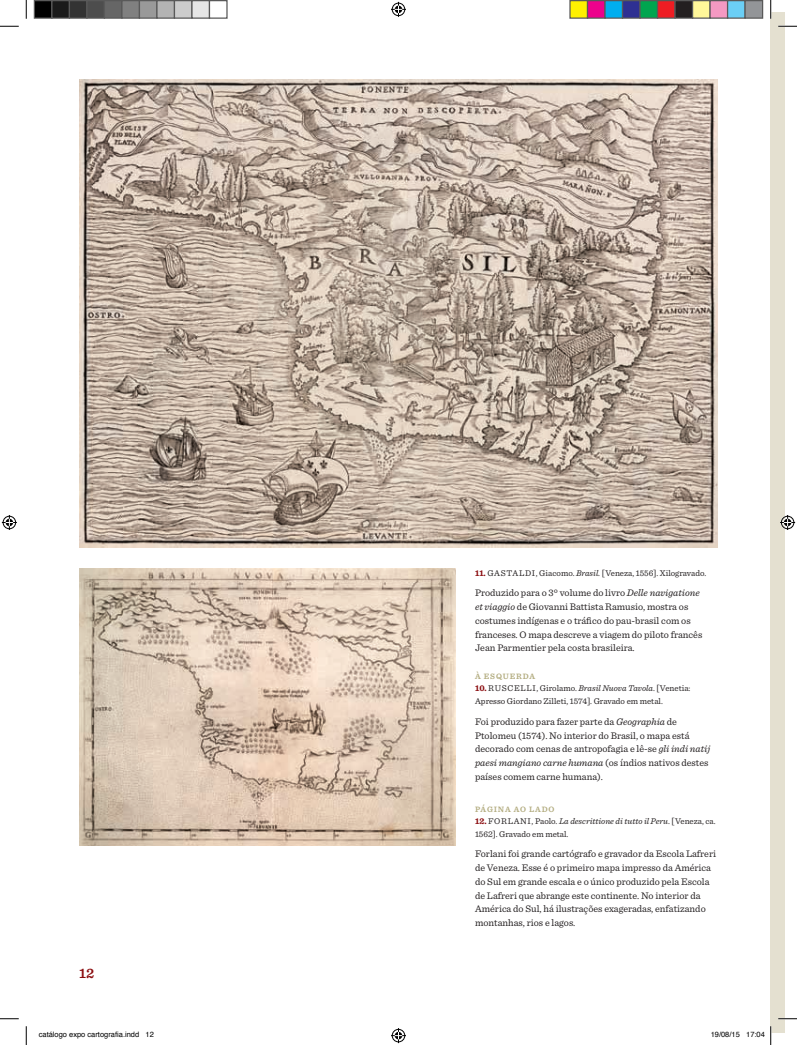
<style>
.page{position:relative;width:797px;height:1045px;background:#fff}
.page>*{position:absolute;margin:0;border:0;box-sizing:border-box;transform-origin:0 0}
.t1{font:600 14.38px "Sentinel";color:#8b0d10}
.t2{font:10px/13.8px "Sentinel";color:#231f20}
.t3{font:8.75px/12.5px "Sentinel";color:#231f20}
.t4{font:600 8.12px "Sentinel";letter-spacing:.1em;color:#b1aa7d}
.t5{font:7.5px "Helvetica";color:#000}
.s1{font-weight:700;color:#8b0d10}
.s2{font-style:italic}
</style>
<div class="page">
<div style="left:770px;top:12px;width:15px;height:1021px;background:#e4e0d0"></div>
<img style="left:79px;top:79px;width:638px;height:468px">
<img style="left:79px;top:568px;width:376px;height:277px">
<svg style="left:0;top:25px;width:19px;height:2px"></svg>
<svg style="left:778px;top:25px;width:19px;height:2px"></svg>
<svg style="left:0;top:1018px;width:19px;height:1px"></svg>
<svg style="left:778px;top:1018px;width:19px;height:1px"></svg>
<svg style="left:25px;top:0;width:2px;height:19px"></svg>
<svg style="left:25px;top:1026px;width:2px;height:19px"></svg>
<svg style="left:770px;top:0;width:1px;height:19px"></svg>
<svg style="left:391px;top:2px;width:15px;height:15px"></svg>
<svg style="left:391px;top:1028px;width:15px;height:15px"></svg>
<svg style="left:2px;top:515px;width:15px;height:15px"></svg>
<svg style="left:780px;top:515px;width:15px;height:15px"></svg>
<div style="left:34px;top:1px;width:18px;height:17px;background:#000"></div>
<div style="left:34px;top:0;width:18px;height:19px;border:1px solid #595959"></div>
<div style="left:52px;top:1px;width:17px;height:17px;background:#1a1a1a"></div>
<div style="left:51px;top:0;width:19px;height:19px;border:1px solid #595959"></div>
<div style="left:69px;top:1px;width:18px;height:17px;background:#333"></div>
<div style="left:69px;top:0;width:19px;height:19px;border:1px solid #595959"></div>
<div style="left:87px;top:1px;width:17px;height:17px;background:#4d4d4d"></div>
<div style="left:86px;top:0;width:19px;height:19px;border:1px solid #595959"></div>
<div style="left:104px;top:1px;width:18px;height:17px;background:#666"></div>
<div style="left:104px;top:0;width:18px;height:19px;border:1px solid #595959"></div>
<div style="left:122px;top:1px;width:17px;height:17px;background:#808080"></div>
<div style="left:121px;top:0;width:19px;height:19px;border:1px solid #595959"></div>
<div style="left:139px;top:1px;width:18px;height:17px;background:#999"></div>
<div style="left:139px;top:0;width:19px;height:19px;border:1px solid #595959"></div>
<div style="left:157px;top:1px;width:17px;height:17px;background:#b3b3b3"></div>
<div style="left:156px;top:0;width:19px;height:19px;border:1px solid #595959"></div>
<div style="left:174px;top:1px;width:18px;height:17px;background:#ccc"></div>
<div style="left:174px;top:0;width:18px;height:19px;border:1px solid #595959"></div>
<div style="left:192px;top:1px;width:17px;height:17px;background:#e6e6e6"></div>
<div style="left:191px;top:0;width:19px;height:19px;border:1px solid #595959"></div>
<div style="left:209px;top:0;width:19px;height:19px;border:1px solid #595959"></div>
<div style="left:570px;top:1px;width:17px;height:17px;background:#fff101"></div>
<div style="left:569px;top:0;width:19px;height:19px;border:1px solid #595959"></div>
<div style="left:587px;top:1px;width:18px;height:17px;background:#ed028c"></div>
<div style="left:587px;top:0;width:18px;height:19px;border:1px solid #595959"></div>
<div style="left:605px;top:1px;width:17px;height:17px;background:#00aeef"></div>
<div style="left:604px;top:0;width:19px;height:19px;border:1px solid #595959"></div>
<div style="left:622px;top:1px;width:18px;height:17px;background:#2e3092"></div>
<div style="left:622px;top:0;width:18px;height:19px;border:1px solid #595959"></div>
<div style="left:640px;top:1px;width:17px;height:17px;background:#00a54f"></div>
<div style="left:639px;top:0;width:19px;height:19px;border:1px solid #595959"></div>
<div style="left:657px;top:1px;width:18px;height:17px;background:#ee1d23"></div>
<div style="left:657px;top:0;width:18px;height:19px;border:1px solid #595959"></div>
<div style="left:675px;top:1px;width:17px;height:17px;background:#231f20"></div>
<div style="left:674px;top:0;width:19px;height:19px;border:1px solid #595959"></div>
<div style="left:692px;top:1px;width:18px;height:17px;background:#fff79a"></div>
<div style="left:692px;top:0;width:18px;height:19px;border:1px solid #595959"></div>
<div style="left:710px;top:1px;width:17px;height:17px;background:#f499c2"></div>
<div style="left:709px;top:0;width:19px;height:19px;border:1px solid #595959"></div>
<div style="left:727px;top:1px;width:18px;height:17px;background:#6bcff6"></div>
<div style="left:727px;top:0;width:18px;height:19px;border:1px solid #595959"></div>
<div style="left:745px;top:1px;width:17px;height:17px;background:#939598"></div>
<div style="left:744px;top:0;width:19px;height:19px;border:1px solid #595959"></div>
<svg style="left:770px;top:1026px;width:1px;height:19px"></svg>
<h1 class="t1" style="left:79px;top:962px;width:17px">12</h1>
<p class="t3" style="left:475px;top:566px;width:233px"><span class="s1">11.</span> GASTALDI, Giacomo. <span class="s2">Brasil.</span> [Veneza, 1556]. Xilogravado.</p>
<p class="t2" style="left:475px;top:585px;width:229px">Produzido para o 3º volume do livro <span class="s2">Delle navigatione et viaggio</span> de Giovanni Battista Ramusio, mostra os costumes indígenas e o tráfico do pau-brasil com os franceses. O mapa descreve a viagem do piloto francês Jean Parmentier pela costa brasileira.</p>
<p class="t4" style="left:475px;top:670px;width:61px">À ESQUERDA</p>
<p class="t3" style="left:475px;top:681px;width:217px"><span class="s1">10.</span> RUSCELLI, Girolamo. <span class="s2">Brasil Nuova Tavola</span>. [Venetia:<br>Apresso Giordano Zilleti, 1574]. Gravado em metal.</p>
<p class="t2" style="left:475px;top:714px;width:237px">Foi produzido para fazer parte da <span class="s2">Geographia</span> de Ptolomeu (1574). No interior do Brasil, o mapa está decorado com cenas de antropofagia e lê-se <span class="s2">gli indi natij paesi mangiano carne humana</span> (os índios nativos destes países comem carne humana).</p>
<p class="t4" style="left:475px;top:802px;width:81px">PÁGINA AO LADO</p>
<p class="t3" style="left:475px;top:814px;width:242px"><span class="s1">12.</span> FORLANI, Paolo. <span class="s2">La descrittione di tutto il Peru</span>. [Veneza, ca.<br>1562]. Gravado em metal.</p>
<p class="t2" style="left:475px;top:846px;width:242px">Forlani foi grande cartógrafo e gravador da Escola Lafreri de Veneza. Esse é o primeiro mapa impresso da América do Sul em grande escala e o único produzido pela Escola de Lafreri que abrange este continente. No interior da América do Sul, há ilustrações exageradas, enfatizando montanhas, rios e lagos.</p>
<p class="t5" style="left:39px;top:1028px;width:117px">catálogo expo cartografia.indd 12</p>
<p class="t5" style="left:710px;top:1028px;width:56px">19/08/15 17:04</p>
</div>
